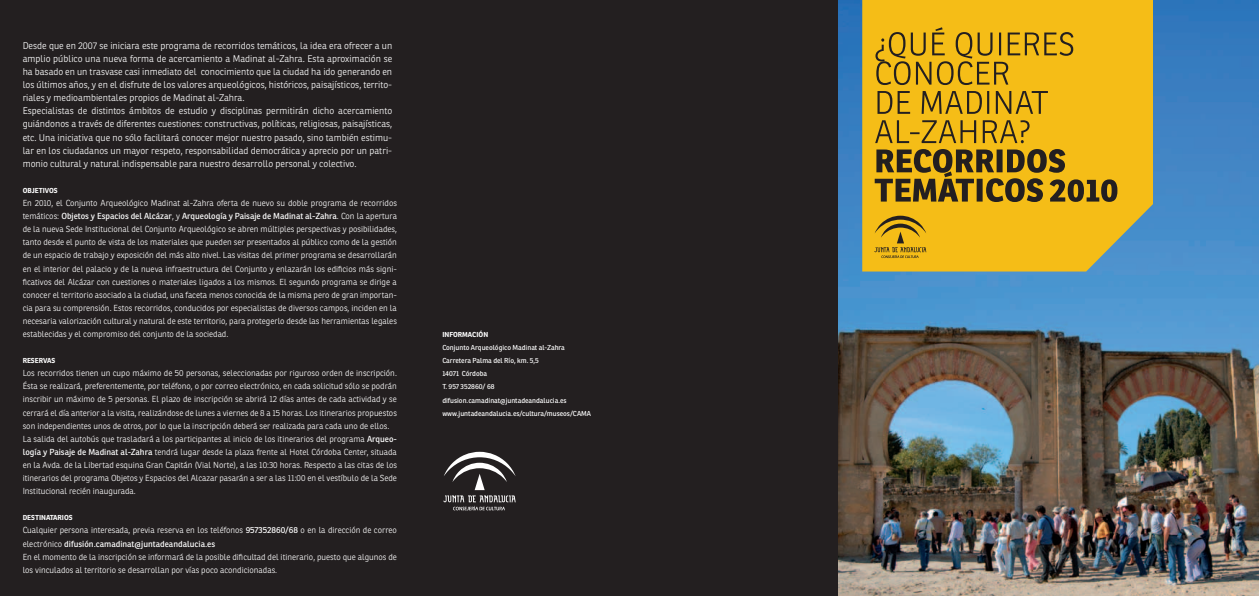
<style>
.page{position:relative;width:1259px;height:596px;background:#fff}
.page>*{position:absolute;margin:0;border:0;box-sizing:border-box;transform-origin:0 0}
.t1{font:300 9.5px/13.1px "Ronnia";color:#fff}
.t2{font:300 8.5px/13.1px "Ronnia";color:#fff}
.t3{font:7px/13.1px "Ronnia";color:#fff}
.t4{font:700 7px "Ronnia";color:#fff}
.s1{font-weight:400}
</style>
<div class="page">
<div style="left:0;top:0;width:842px;height:595px;background:#231f20"></div>
<img style="left:838px;top:0;width:421px;height:595px">
<svg style="left:443px;top:451px;width:72px;height:59px"></svg>
<div style="left:862px;top:0;width:291px;height:271px;background:#f5bd17"></div>
<svg style="left:874px;top:215px;width:52px;height:43px;background:#c89b18"></svg>
<svg style="left:874px;top:149px;width:243px;height:53px;background:#96761a"></svg>
<svg style="left:875px;top:120px;width:154px;height:23px;background:#c39718"></svg>
<svg style="left:877px;top:91px;width:171px;height:23px;background:#bd9319"></svg>
<svg style="left:875px;top:27px;width:198px;height:58px;background:#d0a118"></svg>
<p class="t1" style="left:23px;top:39px;width:371px">Desde que en 2007 se iniciara este programa de recorridos temáticos, la idea era ofrecer a un amplio público una nueva forma de acercamiento a Madinat al-Zahra. Esta aproximación se ha basado en un trasvase casi inmediato del conocimiento que la ciudad ha ido generando en los últimos años, y en el disfrute de los valores arqueológicos, históricos, paisajísticos, territo&shy;riales y medioambientales propios de Madinat al-Zahra.<br>Especialistas de distintos ámbitos de estudio y disciplinas permitirán dicho acercamiento guiándonos a través de diferentes cuestiones: constructivas, políticas, religiosas, paisajísticas, etc. Una iniciativa que no sólo facilitará conocer mejor nuestro pasado, sino también estimu&shy;lar en los ciudadanos un mayor respeto, responsabilidad democrática y aprecio por un patri&shy;monio cultural y natural indispensable para nuestro desarrollo personal y colectivo.</p>
<p class="t4" style="left:23px;top:186px;width:37px">OBJETIVOS</p>
<p class="t2" style="left:23px;top:196px;width:376px;text-align:justify">En 2010, el Conjunto Arqueológico Madinat al-Zahra oferta de nuevo su doble programa de recorridos temáticos: <span class="s1">Objetos y Espacios del Alcázar</span>, y <span class="s1">Arqueología y Paisaje de Madinat al-Zahra</span>. Con la apertura de la nueva Sede Institucional del Conjunto Arqueológico se abren múltiples perspectivas y posibilidades, tanto desde el punto de vista de los materiales que pueden ser presentados al público como de la gestión de un espacio de trabajo y exposición del más alto nivel. Las visitas del primer programa se desarrollarán en el interior del palacio y de la nueva infraestructura del Conjunto y enlazarán los edificios más signi&shy;ficativos del Alcázar con cuestiones o materiales ligados a los mismos. El segundo programa se dirige a conocer el territorio asociado a la ciudad, una faceta menos conocida de la misma pero de gran importan&shy;cia para su comprensión. Estos recorridos, conducidos por especialistas de diversos campos, inciden en la necesaria valorización cultural y natural de este territorio, para protegerlo desde las herramientas legales establecidas y el compromiso del conjunto de la sociedad.</p>
<p class="t4" style="left:23px;top:356px;width:34px">RESERVAS</p>
<p class="t2" style="left:23px;top:366px;width:376px">Los recorridos tienen un cupo máximo de 50 personas, seleccionadas por riguroso orden de inscripción.<br>Ésta se realizará, preferentemente, por teléfono, o por correo electrónico, en cada solicitud sólo se podrán inscribir un máximo de 5 personas. El plazo de inscripción se abrirá 12 días antes de cada actividad y se cerrará el día anterior a la visita, realizándose de lunes a viernes de 8 a 15 horas. Los itinerarios propuestos son independientes unos de otros, por lo que la inscripción deberá ser realizada para cada uno de ellos.<br>La salida del autobús que trasladará a los participantes al inicio de los itinerarios del programa <span class="s1">Arqueo&shy;logía y Paisaje de Madinat al-Zahra</span> tendrá lugar desde la plaza frente al Hotel Córdoba Center, situada en la Avda. de la Libertad esquina Gran Capitán (Vial Norte), a las 10:30 horas. Respecto a las citas de los itinerarios del programa Objetos y Espacios del Alcazar pasarán a ser a las 11:00 en el vestíbulo de la Sede Institucional recién inaugurada.</p>
<p class="t4" style="left:23px;top:513px;width:36px">DESTINATARIO</p>
<p class="t4" style="left:69px;top:513px;width:5px">S</p>
<p class="t2" style="left:23px;top:523px;width:376px">Cualquier persona interesada, previa reserva en los teléfonos <span class="s1">957352860/68</span> o en la dirección de correo electrónico <span class="s1">difusión.camadinat@juntadeandalucia.es<br></span>En el momento de la inscripción se informará de la posible dificultad del itinerario, puesto que algunos de los vinculados al territorio se desarrollan por vías poco acondicionadas.</p>
<p class="t4" style="left:442px;top:330px;width:47px">INFORMACIÓN</p>
<p class="t3" style="left:442px;top:341px;width:150px">Conjunto Arqueológico Madinat al-Zahra Carretera Palma del Río, km. 5,5<br>14071 Córdoba<br>T. 957 352860/ 68 difusion.camadinat@juntadeandalucia.es www.juntadeandalucia.es/cultura/museos/CAMA</p>
</div>
